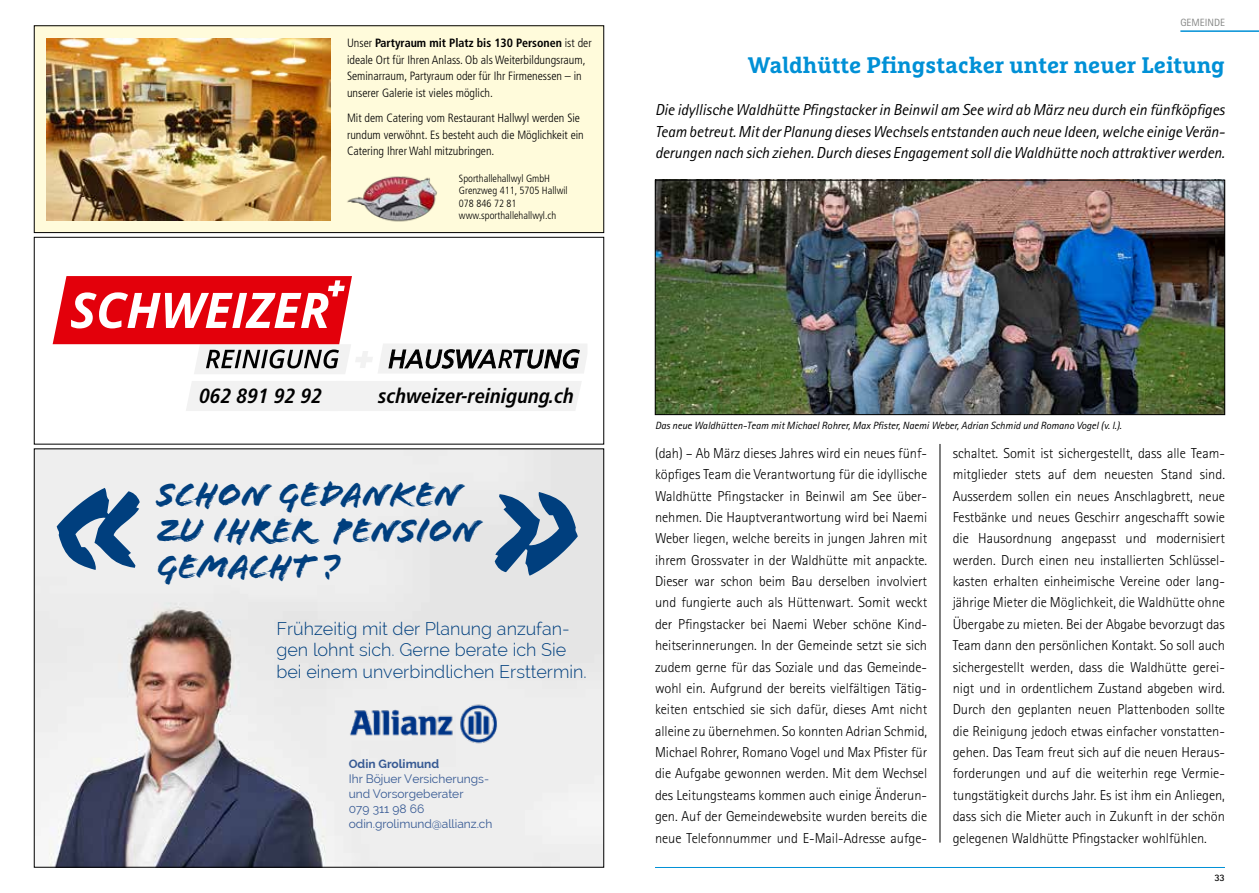
<style>
.page{position:relative;width:1259px;height:893px;background:#fff}
.page>*{position:absolute;margin:0;border:0;box-sizing:border-box;transform-origin:0 0}
.t1{font:219.75px "Flood Std";color:#003f7e;scale:.89 1}
.t2{font:215.4px "Flood Std";color:#003f7e;scale:.91 1}
.t3{font:36px/36px "Flood Std";color:#003f7e}
.t4{font:700 22.5px "Marselis Slab Pro";color:#0090d6}
.t5{font:italic 700 condensed 20.55px "Frutiger LT Pro";color:#000}
.t6{font:300 18px/21.6px "Raleway";color:#003f7e}
.t7{font:italic 15.9px/21.3px "Rotis Sans Serif Std";letter-spacing:-.005em;color:#000;text-align:justify}
.t8{font:300 14.4px/21.3px "Rotis Sans Serif Std";letter-spacing:-.005em;color:#000;text-align:justify}
.t9{font:300 condensed 12px/16.5px "Frutiger LT Std";color:#000}
.t10{font:12px/15px "Raleway";color:#375a94}
.t11{font:700 12px "Raleway";color:#375a94}
.t12{font:italic 10.5px "Rotis Sans Serif Std";color:#000}
.t13{font:300 condensed 10.5px/12.6px "Frutiger LT Std";color:#000}
.t14{font:10.5px "Rotis Sans Serif Std";color:#868786}
.t15{font:700 9.9px "Rotis Sans Serif Std";color:#000}
.s1{font-weight:700}
</style>
<div class="page">
<img style="left:36px;top:451px;width:566px;height:414px">
<img style="left:339px;top:700px;width:169px;height:46px">
<svg style="left:53px;top:276px;width:534px;height:135px"></svg>
<div style="left:34px;top:237px;width:570px;height:207px;border:1px solid #000"></div>
<div style="left:34px;top:26px;width:570px;height:207px;background:#fffbdb"></div>
<img style="left:47px;top:38px;width:283px;height:182px">
<img style="left:347px;top:176px;width:90px;height:46px">
<div style="left:34px;top:26px;width:570px;height:207px;border:1px solid #000"></div>
<hr style="left:1180px;top:30px;width:79px;height:2px;background:#0090d6">
<hr style="left:655px;top:867px;width:570px;height:1px;background:#0090d6">
<img style="left:657px;top:182px;width:566px;height:231px">
<div style="left:655px;top:180px;width:570px;height:235px;border:1px solid #000"></div>
<hr style="left:939px;top:444px;width:1px;height:399px;background:#000">
<p class="t9" style="left:347px;top:35px;width:246px">Unser <span class="s1">Partyraum mit Platz bis 130 Personen</span> ist der ideale Ort für Ihren Anlass. Ob als Weiterbildungsraum, Seminarraum, Partyraum oder für Ihr Firmenessen – in unserer Galerie ist vieles möglich.</p>
<p class="t9" style="left:347px;top:110px;width:238px">Mit dem Catering vom Restaurant Hallwyl werden Sie rundum verwöhnt. Es besteht auch die Möglichkeit ein<br>Catering Ihrer Wahl mitzubringen.</p>
<p class="t13" style="left:459px;top:172px;width:110px">Sporthallehallwyl GmbH<br>Grenzweg 411, 5705 Hallwil<br>078 846 72 81 www.sporthallehallwyl.ch</p>
<p class="t14" style="left:1180px;top:16px;width:46px">GEMEINDE</p>
<h3 class="t4" style="left:748px;top:51px;width:478px">Waldhütte Pfingstacker unter neuer Leitung</h3>
<p class="t7" style="left:655px;top:99px;width:571px">Die idyllische Waldhütte Pfingstacker in Beinwil am See wird ab März neu durch ein fünfköpfiges Team betreut. Mit der Planung dieses Wechsels entstanden auch neue Ideen, welche einige Verän&shy;derungen nach sich ziehen. Durch dieses Engagement soll die Waldhütte noch attraktiver werden.</p>
<h3 class="t5" style="left:199px;top:384px;width:124px">062 891 92 92</h3>
<h3 class="t5" style="left:378px;top:384px;width:197px">schweizer-reinigung.ch</h3>
<h3 class="t3" style="left:157px;top:477px;width:324px">Schon Gedanken zu Ihrer Pension gemacht ?</h3>
<h2 class="t2" style="left:55px;top:398px;width:97px">«</h2>
<h1 class="t1" style="left:492px;top:401px;width:100px">»</h1>
<p class="t6" style="left:276px;top:618px;width:312px">Frühzeitig mit der Planung anzufan&shy;gen lohnt sich. Gerne berate ich Sie bei einem unverbindlichen Ersttermin.</p>
<p class="t11" style="left:349px;top:757px;width:92px">Odin Grolimund</p>
<p class="t10" style="left:349px;top:771px;width:145px">Ihr Böjuer Versicherungs&shy;und Vorsorgeberater<br>079 311 98 66 odin.grolimund@allianz.ch</p>
<p class="t12" style="left:655px;top:419px;width:468px">Das neue Waldhütten-Team mit Michael Rohrer, Max Pfister, Naemi Weber, Adrian Schmid und Romano Vogel (v. l.).</p>
<p class="t8" style="left:655px;top:442px;width:274px">(dah) – Ab März dieses Jahres wird ein neues fünf&shy;köpfiges Team die Verantwortung für die idyllische Waldhütte Pfingstacker in Beinwil am See über&shy;nehmen. Die Hauptverantwortung wird bei Naemi Weber liegen, welche bereits in jungen Jahren mit ihrem Grossvater in der Waldhütte mit anpackte.<br>Dieser war schon beim Bau derselben involviert und fungierte auch als Hüttenwart. Somit weckt der Pfingstacker bei Naemi Weber schöne Kind&shy;heitserinnerungen. In der Gemeinde setzt sie sich zudem gerne für das Soziale und das Gemeinde&shy;wohl ein. Aufgrund der bereits vielfältigen Tätig&shy;keiten entschied sie sich dafür, dieses Amt nicht alleine zu übernehmen. So konnten Adrian Schmid, Michael Rohrer, Romano Vogel und Max Pfister für die Aufgabe gewonnen werden. Mit dem Wechsel des Leitungsteams kommen auch einige Änderun&shy;gen. Auf der Gemeindewebsite wurden bereits die neue Telefonnummer und E-Mail-Adresse aufge-</p>
<p class="t8" style="left:952px;top:442px;width:274px">schaltet. Somit ist sichergestellt, dass alle Team&shy;mitglieder stets auf dem neuesten Stand sind.<br>Ausserdem sollen ein neues Anschlagbrett, neue Festbänke und neues Geschirr angeschafft sowie die Hausordnung angepasst und modernisiert werden. Durch einen neu installierten Schlüssel&shy;kasten erhalten einheimische Vereine oder lang&shy;jährige Mieter die Möglichkeit, die Waldhütte ohne Übergabe zu mieten. Bei der Abgabe bevorzugt das Team dann den persönlichen Kontakt. So soll auch sichergestellt werden, dass die Waldhütte gerei&shy;nigt und in ordentlichem Zustand abgeben wird.<br>Durch den geplanten neuen Plattenboden sollte die Reinigung jedoch etwas einfacher vonstatten&shy;gehen. Das Team freut sich auf die neuen Heraus&shy;forderungen und auf die weiterhin rege Vermie&shy;tungstätigkeit durchs Jahr. Es ist ihm ein Anliegen, dass sich die Mieter auch in Zukunft in der schön gelegenen Waldhütte Pfingstacker wohlfühlen.</p>
<p class="t15" style="left:1214px;top:871px;width:12px">33</p>
</div>
